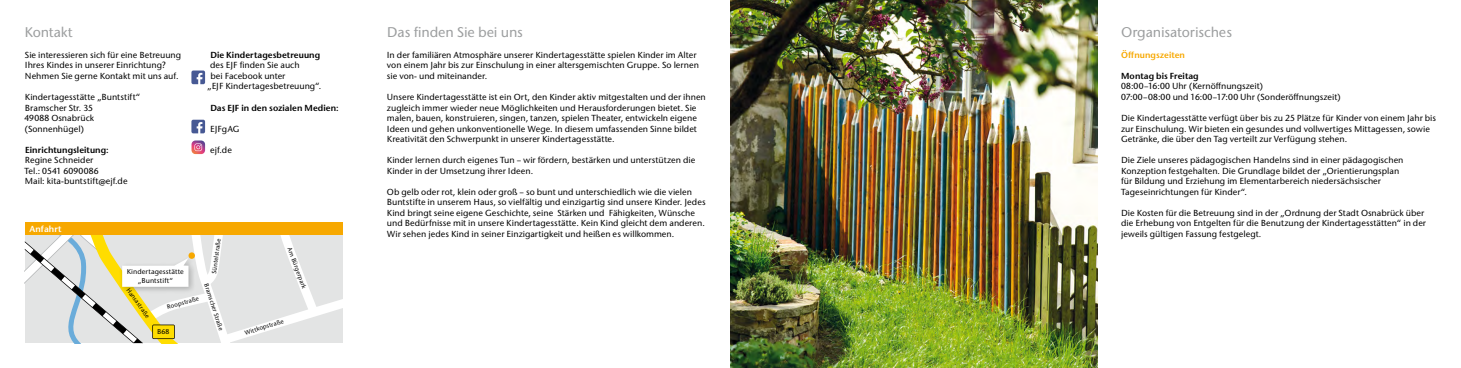
<style>
.page{position:relative;width:1461px;height:368px;background:#fff}
.page>*{position:absolute;margin:0;border:0;box-sizing:border-box;transform-origin:0 0}
.t1{font:500 14px "Stone Sans ITC";letter-spacing:-.01em;color:#9c9e9f}
.t2{font:500 8.75px/10.5px "Stone Sans ITC";color:#000}
.t3{font:600 8.75px "Stone Sans ITC";letter-spacing:.01em;color:#000}
.t4{font:600 8.75px "Stone Sans ITC";letter-spacing:.01em;color:#f7a800}
.t5{font:600 8.75px "Stone Sans ITC";letter-spacing:.01em;color:#fff}
.t6{font:500 7px/9.6px "Stone Sans ITC";letter-spacing:.015em;color:#000;text-align:center}
.t7{font:500 6.12px "Stone Sans ITC";color:#000}
</style>
<div class="page">
<svg style="left:278px;top:234px;width:64px;height:108px;fill:#e3e4e4"></svg>
<svg style="left:195px;top:234px;width:83px;height:108px;fill:#e3e4e4"></svg>
<img style="left:730px;top:0;width:368px;height:367px">
<div style="left:25px;top:222px;width:317px;height:12px;background:#f7a800"></div>
<svg style="left:191px;top:70px;width:14px;height:14px"></svg>
<svg style="left:191px;top:119px;width:14px;height:14px"></svg>
<svg style="left:192px;top:140px;width:13px;height:14px"></svg>
<svg style="left:25px;top:234px;width:170px;height:108px"></svg>
<h1 class="t1" style="left:24px;top:23px;width:50px">Kontakt</h1>
<p class="t2" style="left:25px;top:50px;width:158px">Sie interessieren sich für eine Betreuung<br>Ihres Kindes in unserer Einrichtung?<br>Nehmen Sie gerne Kontakt mit uns auf.</p>
<p class="t2" style="left:24px;top:92px;width:117px">Kindertagesstätte „Buntstift“<br>Bramscher Str. 35<br>49088 Osnabrück (Sonnenhügel)</p>
<p class="t3" style="left:25px;top:143px;width:85px">Einrichtungsleitung:</p>
<p class="t2" style="left:24px;top:155px;width:105px">Regine Schneider<br>Tel.: 0541 6090086<br>Mail: kita-buntstift@ejf.de</p>
<p class="t5" style="left:30px;top:222px;width:34px">Anfahrt</p>
<p class="t3" style="left:210px;top:49px;width:111px">Die Kindertagesbetreuung</p>
<p class="t2" style="left:210px;top:60px;width:91px">des EJF finden Sie auch</p>
<p class="t2" style="left:210px;top:71px;width:77px">bei Facebook unter</p>
<p class="t2" style="left:207px;top:81px;width:116px">„EJF Kindertagesbetreuung“.</p>
<p class="t3" style="left:210px;top:101px;width:130px">Das EJF in den sozialen Medien:</p>
<p class="t2" style="left:210px;top:123px;width:31px">EJFgAG</p>
<p class="t2" style="left:210px;top:144px;width:23px">ejf.de</p>
<p class="t7" style="left:210px;top:273px;width:37px;rotate:-82deg">Süntelstraße</p>
<p class="t6" style="left:127px;top:266px;width:59px">Kindertagesstätte „Buntstift“</p>
<p class="t7" style="left:131px;top:286px;width:37px;rotate:54deg">Hansastraße</p>
<p class="t7" style="left:166px;top:302px;width:34px;rotate:-14deg">Roopstraße</p>
<p class="t7" style="left:210px;top:281px;width:51px;rotate:72deg">Bramscher Straße</p>
<p class="t6" style="left:157px;top:326px;width:14px">B68</p>
<p class="t7" style="left:293px;top:246px;width:44px;rotate:69deg">Am Bürgerpark</p>
<p class="t7" style="left:244px;top:328px;width:42px;rotate:-17deg">Wittkopstraße</p>
<h1 class="t1" style="left:387px;top:23px;width:138px">Das finden Sie bei uns</h1>
<p class="t2" style="left:387px;top:50px;width:314px">In der familiären Atmosphäre unserer Kindertagesstätte spielen Kinder im Alter von einem Jahr bis zur Einschulung in einer altersgemischten Gruppe. So lernen sie von- und miteinander.</p>
<p class="t2" style="left:387px;top:92px;width:320px">Unsere Kindertagesstätte ist ein Ort, den Kinder aktiv mitgestalten und der ihnen zugleich immer wieder neue Möglichkeiten und Herausforderungen bietet. Sie malen, bauen, konstruieren, singen, tanzen, spielen Theater, entwickeln eigene Ideen und gehen unkonventionelle Wege. In diesem umfassenden Sinne bildet Kreativität den Schwerpunkt in unserer Kindertagesstätte.</p>
<p class="t2" style="left:387px;top:155px;width:310px">Kinder lernen durch eigenes Tun – wir fördern, bestärken und unterstützen die<br>Kinder in der Umsetzung ihrer Ideen.</p>
<p class="t2" style="left:387px;top:186px;width:320px">Ob gelb oder rot, klein oder groß – so bunt und unterschiedlich wie die vielen Buntstifte in unserem Haus, so vielfältig und einzigartig sind unsere Kinder. Jedes Kind bringt seine eigene Geschichte, seine Stärken und Fähigkeiten, Wünsche und Bedürfnisse mit in unsere Kindertagesstätte. Kein Kind gleicht dem anderen.<br>Wir sehen jedes Kind in seiner Einzigartigkeit und heißen es willkommen.</p>
<h1 class="t1" style="left:1121px;top:23px;width:112px">Organisatorisches</h1>
<p class="t4" style="left:1121px;top:49px;width:65px">Öffnungszeiten</p>
<p class="t3" style="left:1121px;top:70px;width:79px">Montag bis Freitag</p>
<p class="t2" style="left:1121px;top:81px;width:221px">08:00–16:00 Uhr (Kernöffnungszeit)<br>07:00–08:00 und 16:00–17:00 Uhr (Sonderöffnungszeit)</p>
<p class="t2" style="left:1121px;top:113px;width:316px">Die Kindertagesstätte verfügt über bis zu 25 Plätze für Kinder von einem Jahr bis zur Einschulung. Wir bieten ein gesundes und vollwertiges Mittagessen, sowie<br>Getränke, die über den Tag verteilt zur Verfügung stehen.</p>
<p class="t2" style="left:1121px;top:155px;width:284px">Die Ziele unseres pädagogischen Handelns sind in einer pädagogischen Konzeption festgehalten. Die Grundlage bildet der „Orientierungsplan für Bildung und Erziehung im Elementarbereich niedersächsischer Tageseinrichtungen für Kinder“.</p>
<p class="t2" style="left:1121px;top:207px;width:306px">Die Kosten für die Betreuung sind in der „Ordnung der Stadt Osnabrück über die Erhebung von Entgelten für die Benutzung der Kindertagesstätten“ in der jeweils gültigen Fassung festgelegt.</p>
</div>
